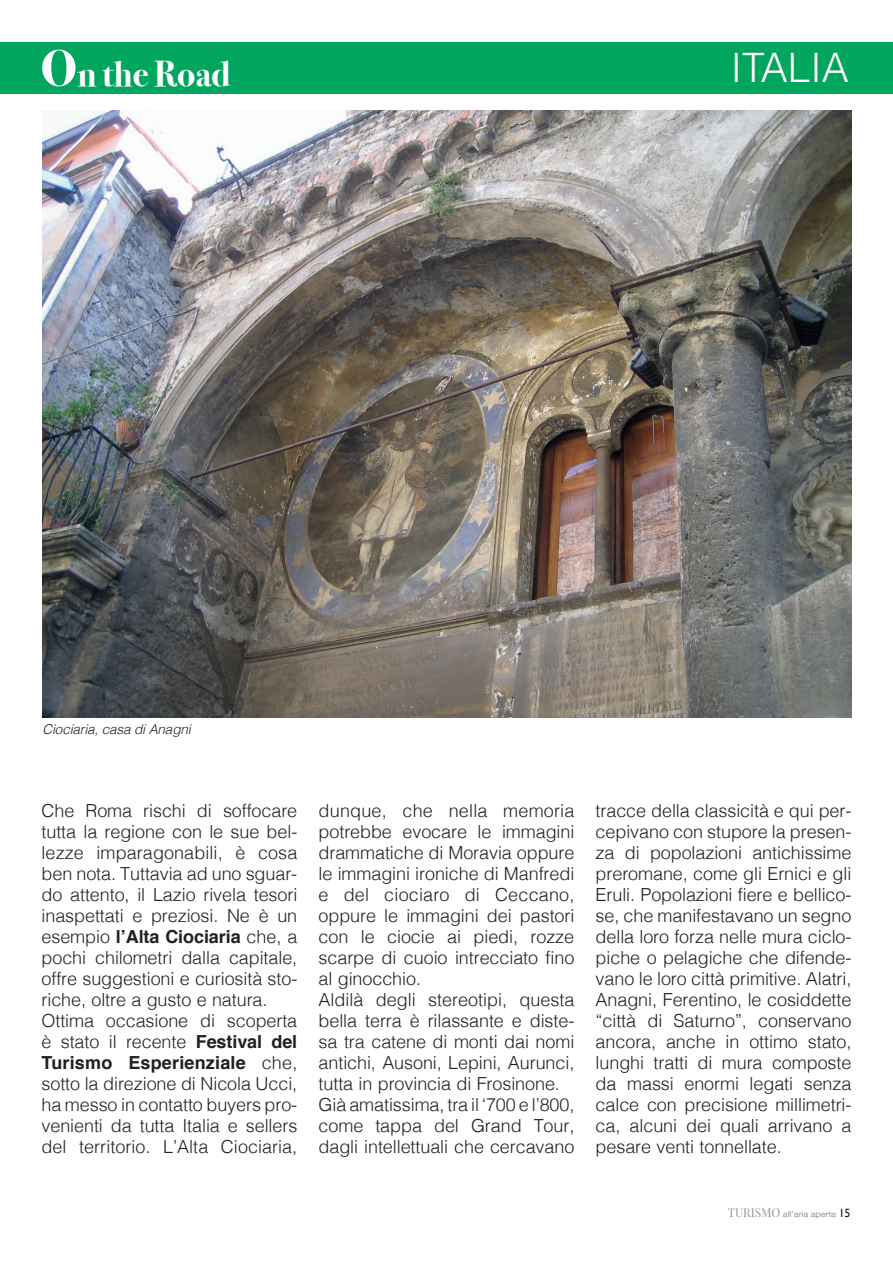
<style>
.page{position:relative;width:893px;height:1263px;background:#fff}
.page>*{position:absolute;margin:0;border:0;box-sizing:border-box;transform-origin:0 0}
.t1{font:300 40.5px "Helvetica LT Std";color:#fff}
.t2{font:700 36px "Bodoni Svty Two ITCTT";color:#fff}
.t3{font:300 18px/21px "Helvetica";letter-spacing:-.005em;color:#231f20}
.t4{font:italic 300 13.5px "Helvetica";letter-spacing:-.01em;color:#231f20}
.t5{font:8.1px "Helvetica Neue";letter-spacing:-.01em;color:#939598;scale:1.11 1}
.s1{font-size:51.6px}
.s2{font-weight:700}
.s3{font-family:"Playfair Display";font-size:12px}
.s4{font-family:"Gill Sans";font-size:12px;color:#231f20}
</style>
<div class="page">
<div style="left:0;top:42px;width:893px;height:52px;background:#00a65d"></div>
<img style="left:43px;top:111px;width:809px;height:607px">
<h2 class="t2" style="left:41px;top:44px;width:191px"><span class="s1">O</span>n the Road</h2>
<h1 class="t1" style="left:731px;top:43px;width:119px">ITALIA</h1>
<p class="t4" style="left:43px;top:717px;width:150px">Ciociaria, casa di Anagni</p>
<p class="t3" style="left:42px;top:798px;width:257px">Che Roma rischi di soffocare tutta la regione con le sue bel&shy;lezze imparagonabili, è cosa ben nota. Tuttavia ad uno sguar&shy;do attento, il Lazio rivela tesori inaspettati e preziosi. Ne è un esempio <span class="s2">l’Alta Ciociaria</span> che, a pochi chilometri dalla capitale, offre suggestioni e curiosità sto&shy;riche, oltre a gusto e natura.<br>Ottima occasione di scoperta è stato il recente <span class="s2">Festival del<br>Turismo Esperienziale</span> che, sotto la direzione di Nicola Ucci, ha messo in contatto buyers pro&shy;venienti da tutta Italia e sellers del territorio. L’Alta Ciociaria,</p>
<p class="t3" style="left:319px;top:798px;width:257px">dunque, che nella memoria potrebbe evocare le immagini drammatiche di Moravia oppure le immagini ironiche di Manfredi e del ciociaro di Ceccano, oppure le immagini dei pastori con le ciocie ai piedi, rozze scarpe di cuoio intrecciato fino al ginocchio.<br>Aldilà degli stereotipi, questa bella terra è rilassante e diste&shy;sa tra catene di monti dai nomi antichi, Ausoni, Lepini, Aurunci, tutta in provincia di Frosinone.<br>Già amatissima, tra il ‘700 e l’800, come tappa del Grand Tour, dagli intellettuali che cercavano</p>
<p class="t3" style="left:596px;top:799px;width:257px;text-align:justify">tracce della classicità e qui per&shy;cepivano con stupore la presen&shy;za di popolazioni antichissime preromane, come gli Ernici e gli Eruli. Popolazioni fiere e bellico&shy;se, che manifestavano un segno della loro forza nelle mura ciclo&shy;piche o pelagiche che difende&shy;vano le loro città primitive. Alatri, Anagni, Ferentino, le cosiddette “città di Saturno”, conservano ancora, anche in ottimo stato, lunghi tratti di mura composte da massi enormi legati senza calce con precisione millimetri&shy;ca, alcuni dei quali arrivano a pesare venti tonnellate.</p>
<p class="t5" style="left:728px;top:1208px;width:112px"><span class="s3">TURISMO</span> all’aria aperta <span class="s4">15</span></p>
</div>
